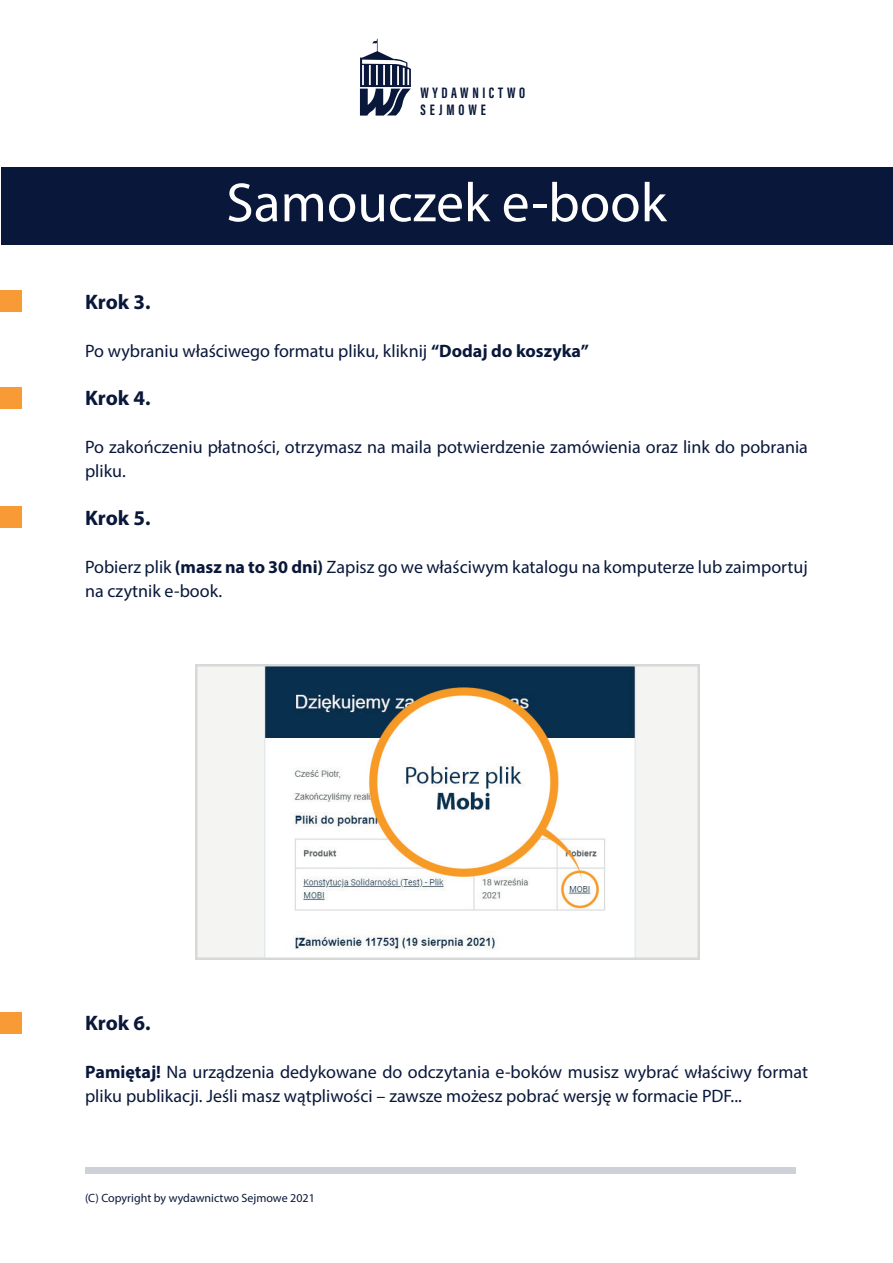
<style>
.page{position:relative;width:893px;height:1263px;background:#fff}
.page>*{position:absolute;margin:0;border:0;box-sizing:border-box;transform-origin:0 0}
.t1{font:55.5px "Myriad Pro";color:#fff}
.t2{font:700 21px "Myriad Pro";color:#09173a}
.t3{font:18px/24px "Myriad Pro";color:#09173a}
.t4{font:700 15.6px/16.6px "Acumin Pro Extra Cond";letter-spacing:.24em;color:#09173a}
.t5{font:12px "Myriad Pro";color:#09173a}
.s1{font-weight:700}
</style>
<div class="page">
<svg style="left:360px;top:39px;width:51px;height:77px"></svg>
<div style="left:85px;top:1167px;width:711px;height:7px;background:#ced1d8"></div>
<div style="left:1px;top:168px;width:891px;height:77px;background:#09173a"></div>
<img style="left:195px;top:665px;width:504px;height:295px">
<div style="left:1px;top:291px;width:21px;height:21px;background:#f89a36"></div>
<div style="left:1px;top:388px;width:21px;height:21px;background:#f89a36"></div>
<div style="left:1px;top:507px;width:21px;height:21px;background:#f89a36"></div>
<div style="left:1px;top:1012px;width:21px;height:21px;background:#f89a36"></div>
<p class="t4" style="left:420px;top:85px;width:106px">WYDAWNICTWO<br>SEJMOWE</p>
<h1 class="t1" style="left:226px;top:168px;width:442px">Samouczek e-book</h1>
<p class="t2" style="left:85px;top:288px;width:67px">Krok 3.</p>
<p class="t3" style="left:85px;top:338px;width:505px">Po wybraniu właściwego formatu pliku, kliknij <span class="s1">“Dodaj do koszyka”</span></p>
<p class="t2" style="left:85px;top:384px;width:67px">Krok 4.</p>
<p class="t3" style="left:85px;top:434px;width:724px">Po zakończeniu płatności, otrzymasz na maila potwierdzenie zamówienia oraz link do pobrania pliku.</p>
<p class="t2" style="left:85px;top:504px;width:67px">Krok 5.</p>
<p class="t3" style="left:85px;top:554px;width:724px">Pobierz plik <span class="s1">(masz na to 30 dni)</span> Zapisz go we właściwym katalogu na komputerze lub zaimportuj na czytnik e-book.</p>
<p class="t2" style="left:85px;top:1009px;width:67px">Krok 6.</p>
<p class="t3" style="left:85px;top:1060px;width:724px"><span class="s1">Pamiętaj!</span> Na urządzenia dedykowane do odczytania e-boków musisz wybrać właściwy format pliku publikacji. Jeśli masz wątpliwości – zawsze możesz pobrać wersję w formacie PDF...</p>
<p class="t5" style="left:85px;top:1190px;width:231px">(C) Copyright by wydawnictwo Sejmowe 2021</p>
</div>
